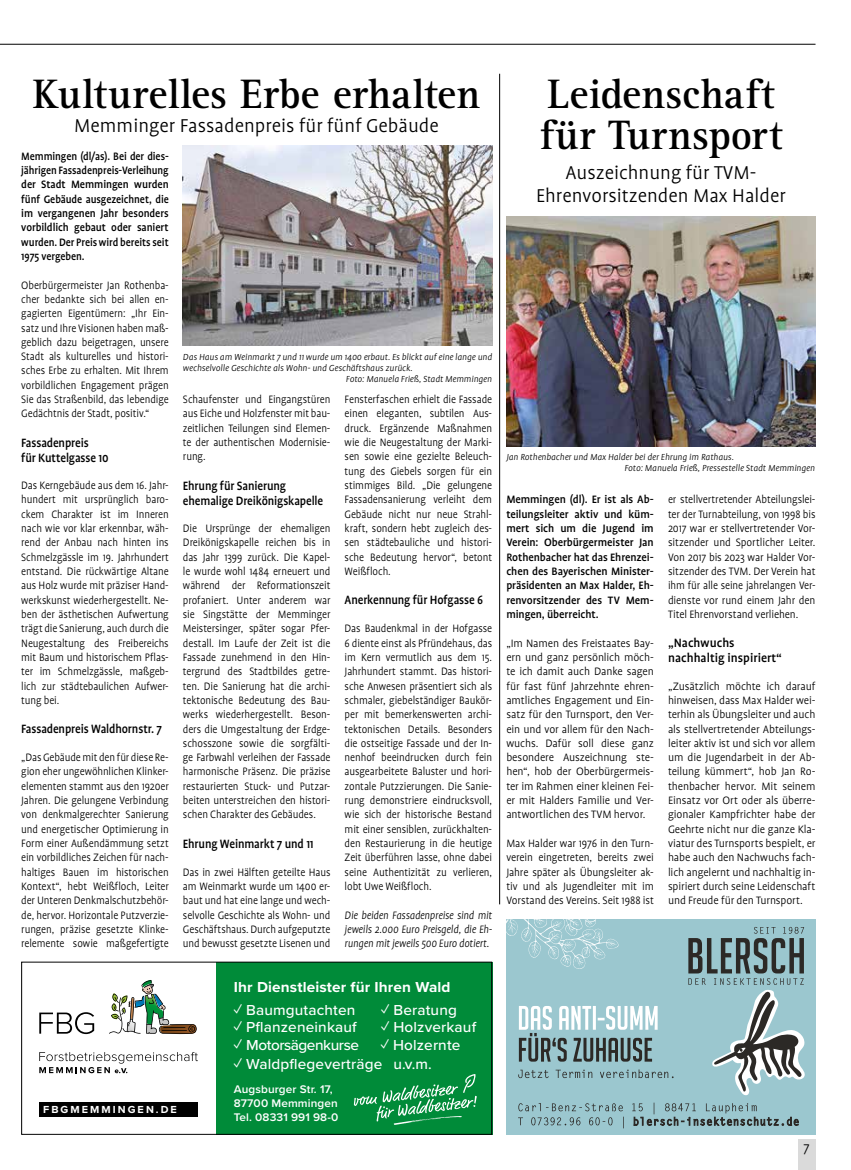
<style>
.page{position:relative;width:851px;height:1170px;background:#fff}
.page>*{position:absolute;margin:0;border:0;box-sizing:border-box;transform-origin:0 0}
.t1{font:700 42.5px/41.2px "Rotis Seri";letter-spacing:.005em;color:#000}
.t2{font:300 21.25px/22.5px "Profile";color:#000;text-align:center}
.t3{font:500 15px "Proxima Nova";letter-spacing:.01em;color:#fff}
.t4{font:700 15px "Proxima Nova";letter-spacing:.01em;color:#fff}
.t5{font:500 15px "Proxima Nova";letter-spacing:-.03em;color:#fff}
.t6{font:300 15px "Profile";color:#000}
.t7{font:500 13.75px/15px "Profile";letter-spacing:-.01em;color:#000;scale:.92 1}
.t8{font:500 13.75px/15px "Profile";letter-spacing:-.01em;color:#000}
.t9{font:300 12.25px/14.2px "Profile";letter-spacing:-.01em;color:#000;text-align:justify;scale:.92 1}
.t10{font:300 12.25px/14.2px "Profile";letter-spacing:-.01em;color:#000;text-align:justify}
.t11{font:300 12.25px/14.2px "Profile";letter-spacing:-.01em;color:#000;text-align:justify;scale:.93 1}
.t12{font:500 12.25px/14.4px "Profile";letter-spacing:-.005em;color:#000;text-align:justify}
.t13{font:500 12.25px/14.2px "Profile";letter-spacing:-.005em;color:#000;text-align:justify;scale:.92 1}
.t14{font:300 12.25px/14.2px "Profile";letter-spacing:-.01em;color:#000;text-align:justify;scale:.95 1}
.t15{font:italic 300 12.25px/14.4px "Profile";letter-spacing:-.01em;color:#000;text-align:justify;scale:.92 1}
.t16{font:600 11.5px/14.1px "Proxima Nova";letter-spacing:.01em;color:#fff}
.t17{font:700 10.62px "Proxima Nova";letter-spacing:.19em;color:#fff}
.t18{font:italic 300 10px/11.2px "Profile";color:#000}
</style>
<div class="page">
<hr style="left:0;top:44px;width:815px;height:1px;background:#000">
<div style="left:797px;top:1139px;width:18px;height:30px;background:#dadada"></div>
<img style="left:183px;top:145px;width:309px;height:201px">
<img style="left:506px;top:217px;width:309px;height:229px">
<div style="left:216px;top:961px;width:276px;height:173px;background:#008b39"></div>
<svg style="left:109px;top:980px;width:88px;height:53px"></svg>
<svg style="left:39px;top:1052px;width:159px;height:21px"></svg>
<svg style="left:39px;top:1012px;width:55px;height:21px"></svg>
<svg style="left:354px;top:1074px;width:123px;height:50px"></svg>
<div style="left:39px;top:1102px;width:159px;height:15px;background:#000"></div>
<div style="left:21px;top:961px;width:471px;height:173px;border:1px solid #000"></div>
<hr style="left:499px;top:74px;width:1px;height:830px;background:#000">
<div style="left:506px;top:918px;width:309px;height:216px;background:#9bc7cf"></div>
<svg style="left:506px;top:918px;width:114px;height:51px"></svg>
<svg style="left:518px;top:1069px;width:155px;height:8px"></svg>
<svg style="left:519px;top:1006px;width:138px;height:55px"></svg>
<svg style="left:518px;top:1102px;width:280px;height:26px"></svg>
<svg style="left:688px;top:926px;width:117px;height:169px"></svg>
<h1 class="t1" style="left:33px;top:74px;width:449px">Kulturelles Erbe erhalten</h1>
<h2 class="t2" style="left:74px;top:114px;width:366px">Memminger Fassadenpreis für fünf Gebäude</h2>
<p class="t13" style="left:21px;top:149px;width:162px">Memmingen (dl/as). Bei der dies&shy;jährigen Fassadenpreis-Verleihung der Stadt Memmingen wurden fünf Gebäude ausgezeichnet, die im vergangenen Jahr besonders vorbildlich gebaut oder saniert wurden. Der Preis wird bereits seit 1975 vergeben.</p>
<p class="t9" style="left:21px;top:278px;width:162px">Oberbürgermeister Jan Rothenba&shy;cher bedankte sich bei allen en&shy;gagierten Eigentümern: „Ihr Ein&shy;satz und Ihre Visionen haben maß&shy;geblich dazu beigetragen, unsere Stadt als kulturelles und histori&shy;sches Erbe zu erhalten. Mit Ihrem vorbildlichen Engagement prägen Sie das Straßenbild, das lebendige Gedächtnis der Stadt, positiv.“</p>
<p class="t7" style="left:21px;top:435px;width:96px">Fassadenpreis<br>für Kuttelgasse 10</p>
<p class="t9" style="left:21px;top:478px;width:162px">Das Kerngebäude aus dem 16. Jahr&shy;hundert mit ursprünglich baro&shy;ckem Charakter ist im Inneren nach wie vor klar erkennbar, wäh&shy;rend der Anbau nach hinten ins Schmelzgässle im 19. Jahrhundert entstand. Die rückwärtige Altane aus Holz wurde mit präziser Hand&shy;werkskunst wiederhergestellt. Ne&shy;ben der ästhetischen Aufwertung trägt die Sanierung, auch durch die Neugestaltung des Freibereichs mit Baum und historischem Pflas&shy;ter im Schmelzgässle, maßgeb&shy;lich zur städtebaulichen Aufwer&shy;tung bei.</p>
<p class="t7" style="left:21px;top:721px;width:154px">Fassadenpreis Waldhornstr. 7</p>
<p class="t9" style="left:21px;top:750px;width:162px">„Das Gebäude mit den für diese Re&shy;gion eher ungewöhnlichen Klinker&shy;elementen stammt aus den 1920er Jahren. Die gelungene Verbindung von denkmalgerechter Sanierung und energetischer Optimierung in Form einer Außendämmung setzt ein vorbildliches Zeichen für nach&shy;haltiges Bauen im historischen Kontext“, hebt Weißfloch, Leiter der Unteren Denkmalschutzbehör&shy;de, hervor. Horizontale Putzverzie&shy;rungen, präzise gesetzte Klinke&shy;relemente sowie maßgefertigte</p>
<p class="t18" style="left:183px;top:351px;width:311px">Das Haus am Weinmarkt 7 und 11 wurde um 1400 erbaut. Es blickt auf eine lange und</p>
<p class="t18" style="left:183px;top:362px;width:231px">wechselvolle Geschichte als Wohn- und Geschäftshaus zurück.</p>
<p class="t18" style="left:346px;top:373px;width:148px">Foto: Manuela Frieß, Stadt Memmingen</p>
<p class="t9" style="left:183px;top:392px;width:162px">Schaufenster und Eingangstüren aus Eiche und Holzfenster mit bau&shy;zeitlichen Teilungen sind Elemen&shy;te der authentischen Modernisie&shy;rung.</p>
<p class="t7" style="left:183px;top:478px;width:154px">Ehrung für Sanierung ehemalige Dreikönigskapelle</p>
<p class="t9" style="left:183px;top:521px;width:162px">Die Ursprünge der ehemaligen Dreikönigskapelle reichen bis in das Jahr 1399 zurück. Die Kapel&shy;le wurde wohl 1484 erneuert und während der Reformationszeit profaniert. Unter anderem war sie Singstätte der Memminger Meistersinger, später sogar Pfer&shy;destall. Im Laufe der Zeit ist die Fassade zunehmend in den Hin&shy;tergrund des Stadtbildes getre&shy;ten. Die Sanierung hat die archi&shy;tektonische Bedeutung des Bau&shy;werks wiederhergestellt. Beson&shy;ders die Umgestaltung der Erdge&shy;schosszone sowie die sorgfälti&shy;ge Farbwahl verleihen der Fassade harmonische Präsenz. Die präzise restaurierten Stuck- und Putzar&shy;beiten unterstreichen den histori&shy;schen Charakter des Gebäudes.</p>
<p class="t7" style="left:183px;top:836px;width:144px">Ehrung Weinmarkt 7 und 11</p>
<p class="t9" style="left:183px;top:864px;width:162px">Das in zwei Hälften geteilte Haus am Weinmarkt wurde um 1400 er&shy;baut und hat eine lange und wech&shy;selvolle Geschichte als Wohn- und Geschäftshaus. Durch aufgeputzte und bewusst gesetzte Lisenen und</p>
<p class="t9" style="left:344px;top:392px;width:162px">Fensterfaschen erhielt die Fassade einen eleganten, subtilen Aus&shy;druck. Ergänzende Maßnahmen wie die Neugestaltung der Marki&shy;sen sowie eine gezielte Beleuch&shy;tung des Giebels sorgen für ein stimmiges Bild. „Die gelungene Fassadensanierung verleiht dem Gebäude nicht nur neue Strahl&shy;kraft, sondern hebt zugleich des&shy;sen städtebauliche und histori&shy;sche Bedeutung hervor“, betont Weißfloch.</p>
<p class="t7" style="left:344px;top:592px;width:152px">Anerkennung für Hofgasse 6</p>
<p class="t9" style="left:344px;top:621px;width:162px">Das Baudenkmal in der Hofgasse 6 diente einst als Pfründehaus, das im Kern vermutlich aus dem 15.<br>Jahrhundert stammt. Das histori&shy;sche Anwesen präsentiert sich als schmaler, giebelständiger Baukör&shy;per mit bemerkenswerten archi&shy;tektonischen Details. Besonders die ostseitige Fassade und der In&shy;nenhof beeindrucken durch fein ausgearbeitete Baluster und hori&shy;zontale Putzzierungen. Die Sanie&shy;rung demonstriere eindrucksvoll, wie sich der historische Bestand mit einer sensiblen, zurückhalten&shy;den Restaurierung in die heutige Zeit überführen lasse, ohne dabei seine Authentizität zu verlieren, lobt Uwe Weißfloch.</p>
<p class="t15" style="left:344px;top:907px;width:162px">Die beiden Fassadenpreise sind mit jeweils 2.000 Euro Preisgeld, die Eh&shy;rungen mit jeweils 500 Euro dotiert.</p>
<p class="t4" style="left:234px;top:975px;width:218px">Ihr Dienstleister für Ihren Wald</p>
<p class="t3" style="left:234px;top:998px;width:123px">✓ Baumgutachten</p>
<p class="t3" style="left:381px;top:998px;width:77px">✓ Beratung</p>
<p class="t3" style="left:234px;top:1016px;width:124px">✓ Pflanzeneinkauf</p>
<p class="t3" style="left:381px;top:1016px;width:97px">✓ Holzverkauf</p>
<p class="t5" style="left:234px;top:1033px;width:127px">✓ Motorsägenkurse</p>
<p class="t3" style="left:380px;top:1033px;width:81px">✓ Holzernte</p>
<p class="t3" style="left:234px;top:1052px;width:199px">✓ Waldpflegeverträge u.v.m.</p>
<p class="t17" style="left:43px;top:1101px;width:135px">FBGMEMMINGEN.DE</p>
<p class="t16" style="left:234px;top:1081px;width:106px">Augsburger Str. 17,<br>87700 Memmingen<br>Tel. 08331 991 98-0</p>
<h1 class="t1" style="left:539px;top:74px;width:245px">Leidenschaft für Turnsport</h1>
<h2 class="t2" style="left:536px;top:161px;width:251px">Auszeichnung für TVM-<br>Ehrenvorsitzenden Max Halder</h2>
<p class="t18" style="left:624px;top:451px;width:192px;text-indent:-118px">Jan Rothenbacher und Max Halder bei der Ehrung im Rathaus.<br>Foto: Manuela Frieß, Pressestelle Stadt Memmingen</p>
<p class="t11" style="left:668px;top:492px;width:160px">er stellvertretender Abteilungslei&shy;ter der Turnabteilung, von 1998 bis 2017 war er stellvertretender Vor&shy;sitzender und Sportlicher Leiter.<br>Von 2017 bis 2023 war Halder Vor&shy;sitzender des TVM. Der Verein hat ihm für alle seine jahrelangen Ver&shy;dienste vor rund einem Jahr den Titel Ehrenvorstand verliehen.</p>
<p class="t8" style="left:668px;top:635px;width:115px">„Nachwuchs nachhaltig inspiriert“</p>
<p class="t10" style="left:668px;top:678px;width:149px">„Zusätzlich möchte ich darauf hinweisen, dass Max Halder wei&shy;terhin als Übungsleiter und auch als stellvertretender Abteilungs&shy;leiter aktiv ist und sich vor allem um die Jugendarbeit in der Ab&shy;teilung kümmert“, hob Jan Ro&shy;thenbacher hervor. Mit seinem Einsatz vor Ort oder als überre&shy;gionaler Kampfrichter habe der Geehrte nicht nur die ganze Kla&shy;viatur des Turnsports bespielt, er habe auch den Nachwuchs fach&shy;lich angelernt und nachhaltig in&shy;spiriert durch seine Leidenschaft und Freude für den Turnsport.</p>
<p class="t12" style="left:506px;top:492px;width:149px">Memmingen (dl). Er ist als Ab&shy;teilungsleiter aktiv und küm&shy;mert sich um die Jugend im Verein: Oberbürgermeister Jan Rothenbacher hat das Ehrenzei&shy;chen des Bayerischen Minister&shy;präsidenten an Max Halder, Eh&shy;renvorsitzender des TV Mem&shy;mingen, überreicht.</p>
<p class="t10" style="left:506px;top:635px;width:149px">„Im Namen des Freistaates Bay&shy;ern und ganz persönlich möch&shy;te ich damit auch Danke sagen für fast fünf Jahrzehnte ehren&shy;amtliches Engagement und Ein&shy;satz für den Turnsport, den Ver&shy;ein und vor allem für den Nach&shy;wuchs. Dafür soll diese ganz besondere Auszeichnung ste&shy;hen“, hob der Oberbürgermeis&shy;ter im Rahmen einer kleinen Fei&shy;er mit Halders Familie und Ver&shy;antwortlichen des TVM hervor.</p>
<p class="t14" style="left:506px;top:836px;width:157px">Max Halder war 1976 in den Turn&shy;verein eingetreten, bereits zwei Jahre später als Übungsleiter ak&shy;tiv und als Jugendleiter mit im Vorstand des Vereins. Seit 1988 ist</p>
<p class="t6" style="left:803px;top:1139px;width:8px">7</p>
</div>
